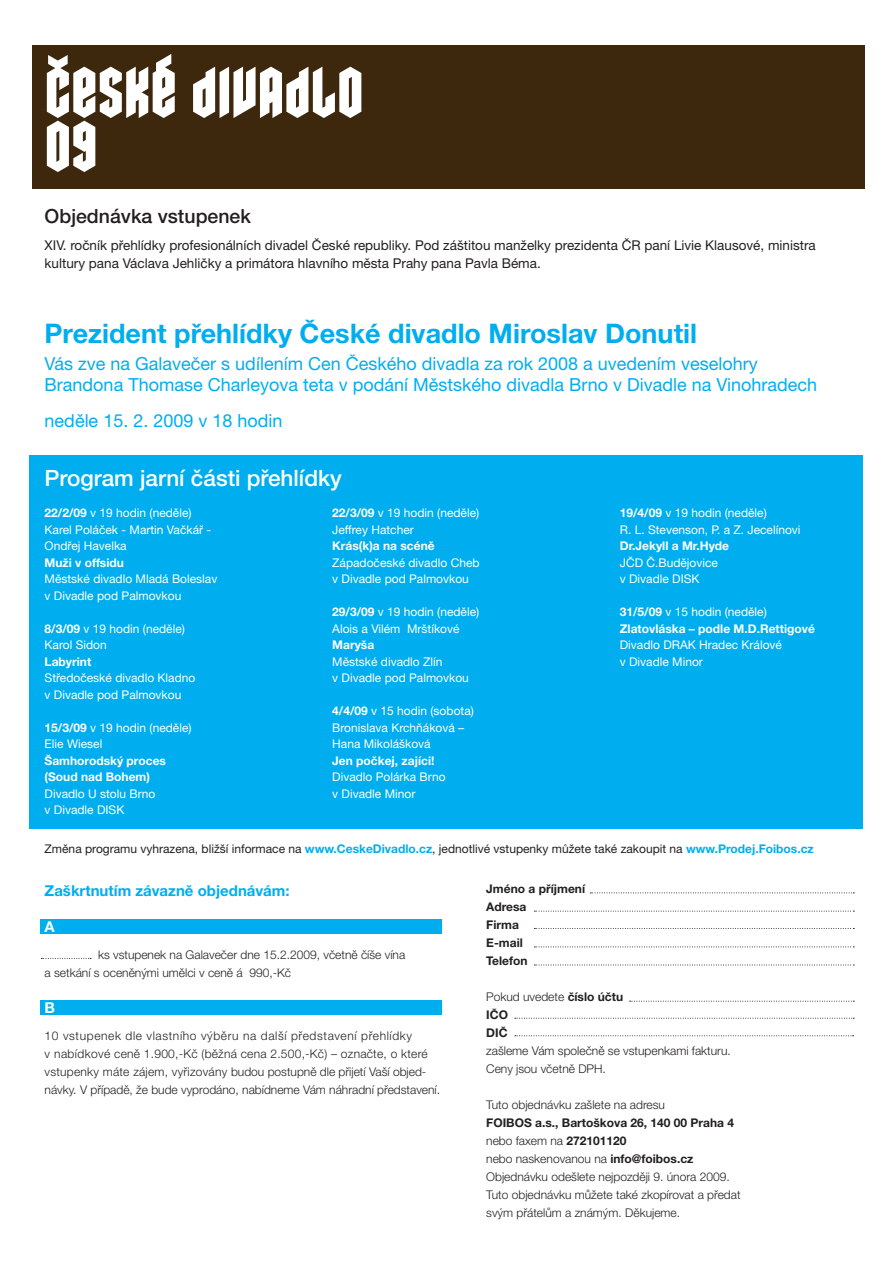
<style>
.page{position:relative;width:893px;height:1263px;background:#fff}
.page>*{position:absolute;margin:0;border:0;box-sizing:border-box;transform-origin:0 0}
.t1{font:73.5px "Metalista";color:#fff}
.t2{font:700 27px "Helvetica Neue CE";color:#00aeef}
.t3{font:500 22.5px "Helvetica Neue CE";color:#fff}
.t4{font:500 19.5px "Helvetica Neue CE";color:#231f20}
.t5{font:18px "Helvetica Neue CE";color:#00aeef}
.t6{font:700 15px "Helvetica Neue CE";color:#00aeef}
.t7{font:700 15px "Helvetica Neue CE";color:#fff}
.t8{font:13.5px/18px "Helvetica Neue CE";color:#231f20}
.t9{font:12px "Helvetica Neue CE";color:#fff}
.t10{font:300 12px/18px "Helvetica Neue CE";color:#231f20}
.t11{font:700 12px "Helvetica Neue CE";color:#fff}
.t12{font:12px "Helvetica Neue CE";color:#231f20}
.t13{font:700 12px/18px "Helvetica Neue CE";color:#231f20}
.t14{font:300 12px "Helvetica Neue CE";letter-spacing:.05em;color:#231f20}
.s1{font-weight:700}
.s2{font-weight:700;color:#00aeef}
</style>
<div class="page">
<div style="left:32px;top:45px;width:832px;height:144px;background:#3d270d"></div>
<div style="left:29px;top:455px;width:833px;height:373px;background:#00aeef"></div>
<div style="left:40px;top:1000px;width:402px;height:14px;background:#00aeef"></div>
<div style="left:40px;top:919px;width:402px;height:14px;background:#00aeef"></div>
<svg style="left:41px;top:958px;width:50px;height:1px"></svg>
<svg style="left:590px;top:892px;width:264px;height:1px"></svg>
<svg style="left:534px;top:911px;width:320px;height:1px"></svg>
<svg style="left:534px;top:928px;width:320px;height:1px"></svg>
<svg style="left:534px;top:946px;width:320px;height:1px"></svg>
<svg style="left:534px;top:964px;width:320px;height:1px"></svg>
<svg style="left:630px;top:1001px;width:224px;height:1px"></svg>
<svg style="left:515px;top:1018px;width:339px;height:1px"></svg>
<svg style="left:515px;top:1035px;width:339px;height:1px"></svg>
<p class="t1" style="left:45px;top:53px;width:320px">ČESKÉ DIVADLO</p>
<p class="t1" style="left:45px;top:107px;width:54px">09</p>
<p class="t4" style="left:45px;top:205px;width:208px">Objednávka vstupenek</p>
<p class="t8" style="left:45px;top:236px;width:773px">XIV. ročník přehlídky profesionálních divadel České republiky. Pod záštitou manželky prezidenta ČR paní Livie Klausové, ministra kultury pana Václava Jehličky a primátora hlavního města Prahy pana Pavla Béma.</p>
<p class="t2" style="left:45px;top:318px;width:654px">Prezident přehlídky České divadlo Miroslav Donutil</p>
<p class="t5" style="left:45px;top:353px;width:715px">Vás zve na Galavečer s udílením Cen Českého divadla za rok 2008 a uvedením veselohry</p>
<p class="t5" style="left:45px;top:374px;width:774px">Brandona Thomase Charleyova teta v podání Městského divadla Brno v Divadle na Vinohradech</p>
<p class="t5" style="left:45px;top:410px;width:239px">neděle 15. 2. 2009 v 18 hodin</p>
<p class="t3" style="left:45px;top:465px;width:299px">Program jarní části přehlídky</p>
<p class="t9" style="left:45px;top:506px;width:148px"><span class="s1">22/2/09</span> v 19 hodin (neděle)</p>
<p class="t9" style="left:45px;top:523px;width:168px">Karel Poláček - Martin Vačkář -</p>
<p class="t9" style="left:45px;top:539px;width:84px">Ondřej Havelka</p>
<p class="t11" style="left:45px;top:556px;width:81px">Muži v offsidu</p>
<p class="t9" style="left:45px;top:572px;width:174px">Městské divadlo Mladá Boleslav</p>
<p class="t9" style="left:45px;top:589px;width:138px">v Divadle pod Palmovkou</p>
<p class="t9" style="left:45px;top:622px;width:142px"><span class="s1">8/3/09</span> v 19 hodin (neděle)</p>
<p class="t9" style="left:45px;top:638px;width:64px">Karol Sidon</p>
<p class="t11" style="left:45px;top:655px;width:48px">Labyrint</p>
<p class="t9" style="left:45px;top:671px;width:152px">Středočeské divadlo Kladno</p>
<p class="t9" style="left:45px;top:688px;width:138px">v Divadle pod Palmovkou</p>
<p class="t9" style="left:45px;top:721px;width:148px"><span class="s1">15/3/09</span> v 19 hodin (neděle)</p>
<p class="t9" style="left:45px;top:737px;width:59px">Elie Wiesel</p>
<p class="t11" style="left:45px;top:754px;width:123px">Šamhorodský proces</p>
<p class="t11" style="left:45px;top:770px;width:107px">(Soud nad Bohem)</p>
<p class="t9" style="left:45px;top:787px;width:112px">Divadlo U stolu Brno</p>
<p class="t9" style="left:45px;top:803px;width:81px">v Divadle DISK</p>
<p class="t9" style="left:332px;top:506px;width:148px"><span class="s1">22/3/09</span> v 19 hodin (neděle)</p>
<p class="t9" style="left:332px;top:523px;width:83px">Jeffrey Hatcher</p>
<p class="t11" style="left:332px;top:539px;width:104px">Krás(k)a na scéně</p>
<p class="t9" style="left:332px;top:556px;width:149px">Západočeské divadlo Cheb</p>
<p class="t9" style="left:332px;top:572px;width:138px">v Divadle pod Palmovkou</p>
<p class="t9" style="left:332px;top:605px;width:148px"><span class="s1">29/3/09</span> v 19 hodin (neděle)</p>
<p class="t9" style="left:332px;top:622px;width:129px">Alois a Vilém Mrštíkové</p>
<p class="t11" style="left:332px;top:638px;width:43px">Maryša</p>
<p class="t9" style="left:332px;top:655px;width:112px">Městské divadlo Zlín</p>
<p class="t9" style="left:332px;top:671px;width:138px">v Divadle pod Palmovkou</p>
<p class="t9" style="left:332px;top:704px;width:143px"><span class="s1">4/4/09</span> v 15 hodin (sobota)</p>
<p class="t9" style="left:332px;top:721px;width:134px">Bronislava Krchňáková –</p>
<p class="t9" style="left:332px;top:737px;width:100px">Hana Mikolášková</p>
<p class="t11" style="left:332px;top:754px;width:104px">Jen počkej, zajíci!</p>
<p class="t9" style="left:332px;top:770px;width:115px">Divadlo Polárka Brno</p>
<p class="t9" style="left:332px;top:787px;width:85px">v Divadle Minor</p>
<p class="t9" style="left:620px;top:506px;width:148px"><span class="s1">19/4/09</span> v 19 hodin (neděle)</p>
<p class="t9" style="left:620px;top:523px;width:182px">R. L. Stevenson, P. a Z. Jecelínovi</p>
<p class="t11" style="left:620px;top:539px;width:111px">Dr.Jekyll a Mr.Hyde</p>
<p class="t9" style="left:620px;top:556px;width:100px">JČD Č.Budějovice</p>
<p class="t9" style="left:620px;top:572px;width:81px">v Divadle DISK</p>
<p class="t9" style="left:620px;top:605px;width:148px"><span class="s1">31/5/09</span> v 15 hodin (neděle)</p>
<p class="t11" style="left:620px;top:622px;width:197px">Zlatovláska – podle M.D.Rettigové</p>
<p class="t9" style="left:620px;top:638px;width:164px">Divadlo DRAK Hradec Králové</p>
<p class="t9" style="left:620px;top:655px;width:85px">v Divadle Minor</p>
<p class="t12" style="left:45px;top:841px;width:771px">Změna programu vyhrazena, bližší informace na <span class="s2">www.CeskeDivadlo.cz</span>, jednotlivé vstupenky můžete také zakoupit na <span class="s2">www.Prodej.Foibos.cz</span></p>
<p class="t6" style="left:45px;top:882px;width:247px">Zaškrtnutím závazně objednávám:</p>
<p class="t7" style="left:45px;top:918px;width:12px">A</p>
<p class="t10" style="left:98px;top:945px;width:309px">ks vstupenek na Galavečer dne 15.2.2009, včetně číše vína</p>
<p class="t10" style="left:45px;top:963px;width:248px">a setkání s oceněnými umělci v ceně á 990,-Kč</p>
<p class="t7" style="left:45px;top:999px;width:12px">B</p>
<p class="t14" style="left:45px;top:1028px;width:369px">10 vstupenek dle vlastního výběru na další představení přehlídky</p>
<p class="t10" style="left:45px;top:1044px;width:397px">v nabídkové ceně 1.900,-Kč (běžná cena 2.500,-Kč) – označte, o které vstupenky máte zájem, vyřizovány budou postupně dle přijetí Vaší objed&shy;návky. V případě, že bude vyprodáno, nabídneme Vám náhradní představení.</p>
<p class="t13" style="left:486px;top:880px;width:100px">Jméno a příjmení</p>
<p class="t13" style="left:486px;top:898px;width:42px">Adresa</p>
<p class="t13" style="left:486px;top:916px;width:34px">Firma</p>
<p class="t13" style="left:486px;top:934px;width:43px">E-mail<br>Telefon</p>
<p class="t10" style="left:486px;top:988px;width:138px">Pokud uvedete <span class="s1">číslo účtu</span></p>
<p class="t13" style="left:486px;top:1006px;width:23px">IČO</p>
<p class="t13" style="left:486px;top:1024px;width:23px">DIČ</p>
<p class="t10" style="left:486px;top:1042px;width:246px">zašleme Vám společně se vstupenkami fakturu.</p>
<p class="t10" style="left:486px;top:1060px;width:121px">Ceny jsou včetně DPH.</p>
<p class="t10" style="left:486px;top:1096px;width:180px">Tuto objednávku zašlete na adresu</p>
<p class="t13" style="left:486px;top:1114px;width:249px">FOIBOS a.s., Bartoškova 26, 140 00 Praha 4</p>
<p class="t10" style="left:486px;top:1132px;width:142px">nebo faxem na <span class="s1">272101120</span></p>
<p class="t10" style="left:486px;top:1150px;width:209px">nebo naskenovanou na <span class="s1">info@foibos.cz</span></p>
<p class="t10" style="left:486px;top:1168px;width:245px">Objednávku odešlete nejpozději 9. února 2009.</p>
<p class="t10" style="left:486px;top:1186px;width:256px">Tuto objednávku můžete také zkopírovat a předat</p>
<p class="t10" style="left:486px;top:1204px;width:195px">svým přátelům a známým. Děkujeme.</p>
</div>
